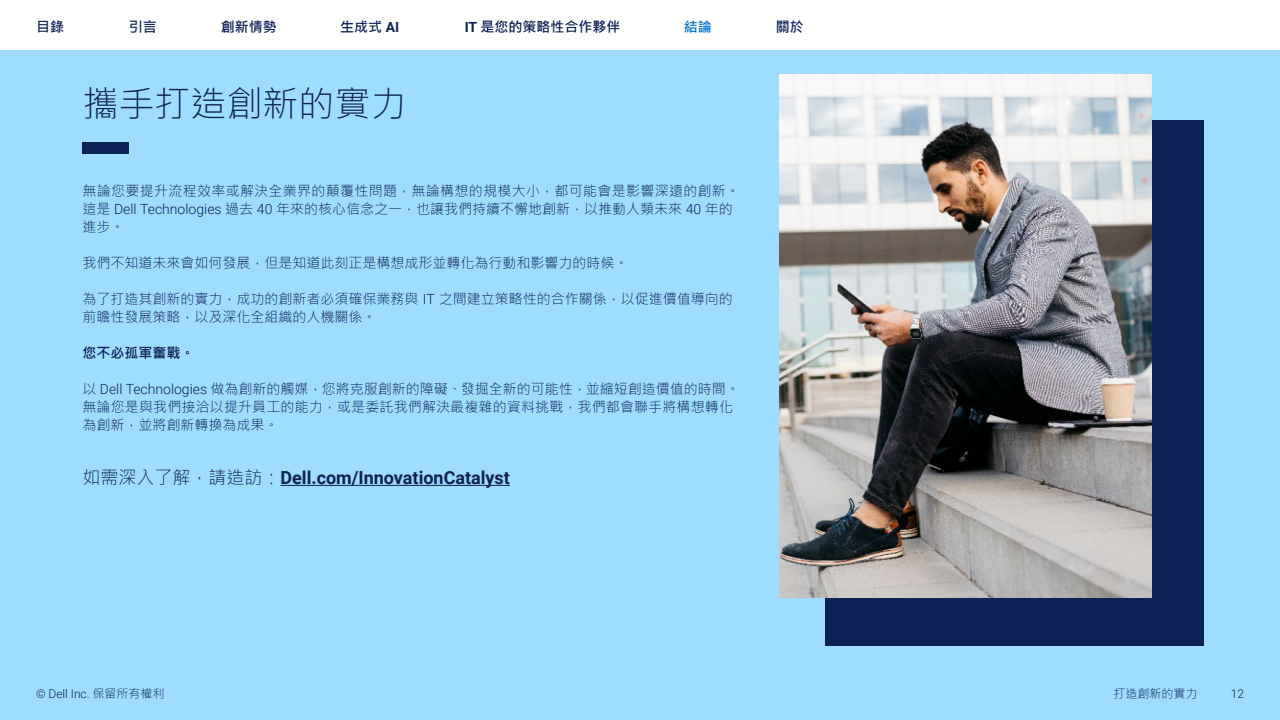
<style>
.page{position:relative;width:1280px;height:720px;background:#fff}
.page>*{position:absolute;margin:0;border:0;box-sizing:border-box;transform-origin:0 0}
.t1{font:300 36px "Microsoft Jheng Hei";color:#0d2155}
.t2{font:700 18px "Roboto";color:#0d2155}
.t3{font:300 14px/18px "Microsoft Jheng Hei";color:#0d2155}
.t4{font:300 14px/18px "Microsoft Jheng Hei";letter-spacing:.025em;color:#0d2155}
.t5{font:700 14px "Microsoft Jheng Hei";color:#0d2155}
.t6{font:700 14px "Microsoft Jheng Hei";color:#0672cb}
.t7{font:300 12px "Roboto";color:#0d2155}
.t8{font:300 12px "Microsoft Jheng Hei";color:#0d2155}
.s1{font-family:"Roboto"}
.s2{font-family:"Microsoft Jheng Hei";font-weight:300}
.s3{font-family:"Microsoft Jheng Hei"}
</style>
<div class="page">
<div style="left:0;top:50px;width:1280px;height:670px;background:#9fddff"></div>
<hr style="left:280px;top:485px;width:230px;height:1px;background:#0d2155">
<div style="left:82px;top:142px;width:47px;height:12px;background:#0d2155"></div>
<div style="left:826px;top:120px;width:378px;height:525px;background:#0d2155"></div>
<img style="left:779px;top:74px;width:372px;height:523px">
<p class="t5" style="left:36px;top:18px;width:29px">目錄</p>
<p class="t5" style="left:129px;top:18px;width:29px">引言</p>
<p class="t5" style="left:221px;top:18px;width:58px">創新情勢</p>
<p class="t5" style="left:340px;top:18px;width:60px">生成式 <span class="s1">AI</span></p>
<p class="t5" style="left:465px;top:18px;width:157px"><span class="s1">IT</span> 是您的策略性合作夥伴</p>
<p class="t6" style="left:684px;top:18px;width:29px">結論</p>
<p class="t5" style="left:776px;top:18px;width:29px">關於</p>
<p class="t1" style="left:82px;top:81px;width:325px">攜手打造創新的實力</p>
<p class="t4" style="left:82px;top:181px;width:659px">無論您要提升流程效率或解決全業界的顛覆性問題，無論構想的規模大小，都可能會是影響深遠的創新。這是 <span class="s1">Dell Technologies</span> 過去 <span class="s1">40</span> 年來的核心信念之一，也讓我們持續不懈地創新，以推動人類未來 <span class="s1">40</span> 年的進步。</p>
<p class="t3" style="left:82px;top:253px;width:547px">我們不知道未來會如何發展，但是知道此刻正是構想成形並轉化為行動和影響力的時候。</p>
<p class="t3" style="left:82px;top:289px;width:652px">為了打造其創新的實力，成功的創新者必須確保業務與 <span class="s1">IT</span> 之間建立策略性的合作關係，以促進價值導向的前瞻性發展策略，以及深化全組織的人機關係。</p>
<p class="t5" style="left:82px;top:344px;width:113px">您不必孤軍奮戰。</p>
<p class="t3" style="left:82px;top:379px;width:659px">以 <span class="s1">Dell Technologies</span> 做為創新的觸媒，您將克服創新的障礙、發掘全新的可能性，並縮短創造價值的時間。無論您是與我們接洽以提升員工的能力，或是委託我們解決最複雜的資料挑戰，我們都會聯手將構想轉化為創新，並將創新轉換為成果。</p>
<p class="t2" style="left:82px;top:465px;width:429px"><span class="s2">如需深入了解，請造訪：</span>Dell.com/InnovationCatalyst</p>
<p class="t7" style="left:36px;top:685px;width:130px">© Dell Inc. <span class="s3">保留所有權利</span></p>
<p class="t8" style="left:1114px;top:686px;width:85px">打造創新的實力</p>
<p class="t7" style="left:1231px;top:685px;width:15px">12</p>
</div>
